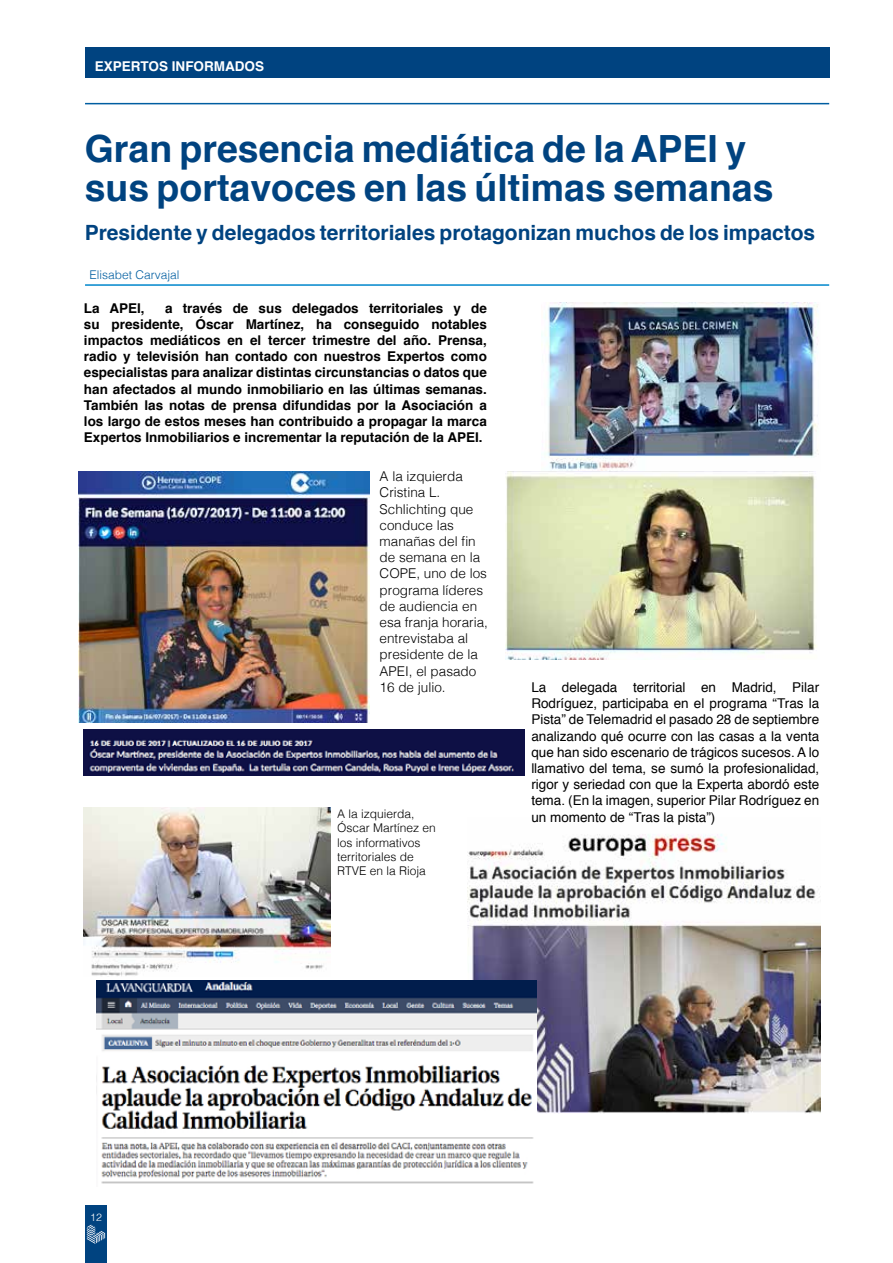
<style>
.page{position:relative;width:893px;height:1263px;background:#fff}
.page>*{position:absolute;margin:0;border:0;box-sizing:border-box;transform-origin:0 0}
.t1{font:700 37.5px/38.7px "Helvetica";color:#004380}
.t2{font:700 21px "Helvetica";color:#004380}
.t3{font:700 13.5px/16.2px "Helvetica";color:#000;text-align:justify}
.t4{font:13.5px/16.2px "Helvetica";color:#000;text-align:justify}
.t5{font:300 13.5px/16.2px "Helvetica";color:#000}
.t6{font:700 13.5px "Helvetica";color:#fff}
.t7{font:300 12px/14.4px "Helvetica";color:#000}
.t8{font:300 12px "Helvetica";color:#005ea1}
.t9{font:300 10.5px "Helvetica";color:#fff}
</style>
<div class="page">
<img style="left:468px;top:834px;width:352px;height:279px">
<div style="left:85px;top:1205px;width:22px;height:58px;background:#004380"></div>
<svg style="left:87px;top:1225px;width:18px;height:19px"></svg>
<div style="left:85px;top:47px;width:744px;height:31px;background:#004380"></div>
<hr style="left:85px;top:103px;width:744px;height:1px;background:#005ea1">
<hr style="left:85px;top:284px;width:744px;height:2px;background:#0087cc">
<img style="left:542px;top:302px;width:277px;height:169px">
<img style="left:78px;top:471px;width:291px;height:251px">
<img style="left:505px;top:471px;width:312px;height:188px">
<img style="left:84px;top:729px;width:441px;height:46px">
<img style="left:84px;top:808px;width:247px;height:168px">
<img style="left:96px;top:980px;width:441px;height:204px">
<p class="t6" style="left:95px;top:56px;width:171px">EXPERTOS INFORMADOS</p>
<h1 class="t1" style="left:85px;top:130px;width:690px">Gran presencia mediática de la APEI y sus portavoces en las últimas semanas</h1>
<h2 class="t2" style="left:85px;top:216px;width:732px">Presidente y delegados territoriales protagonizan muchos de los impactos</h2>
<p class="t8" style="left:90px;top:264px;width:92px">Elisabet Carvajal</p>
<p class="t3" style="left:84px;top:300px;width:62px">La APEI,</p>
<p class="t3" style="left:84px;top:300px;width:404px;text-indent:81px">a través de sus delegados territoriales y de su presidente, Óscar Martínez, ha conseguido notables impactos mediáticos en el tercer trimestre del año. Prensa, radio y televisión han contado con nuestros Expertos como especialistas para analizar distintas circunstancias o datos que han afectados al mundo inmobiliario en las últimas semanas.<br>También las notas de prensa difundidas por la Asociación a los largo de estos meses han contribuido a propagar la marca Expertos Inmobiliarios e incrementar la reputación de la APEI.</p>
<p class="t9" style="left:90px;top:1208px;width:13px">12</p>
<p class="t5" style="left:380px;top:467px;width:110px">A la izquierda<br>Cristina L.<br>Schlichting que conduce las manañas del fin de semana en la<br>COPE, uno de los programa líderes de audiencia en esa franja horaria, entrevistaba al presidente de la<br>APEI, el pasado<br>16 de julio.</p>
<p class="t7" style="left:337px;top:805px;width:100px">A la izquierda,<br>Óscar Martínez en los informativos territoriales de<br>RTVE en la Rioja</p>
<p class="t4" style="left:531px;top:679px;width:289px">La delegada territorial en Madrid, Pilar Rodríguez, participaba en el programa “Tras la Pista” de Telemadrid el pasado 28 de septiembre analizando qué ocurre con las casas a la venta que han sido escenario de trágicos sucesos. A lo llamativo del tema, se sumó la profesionalidad, rigor y seriedad con que la Experta abordó este tema. (En la imagen, superior Pilar Rodríguez en un momento de “Tras la pista”)</p>
</div>
